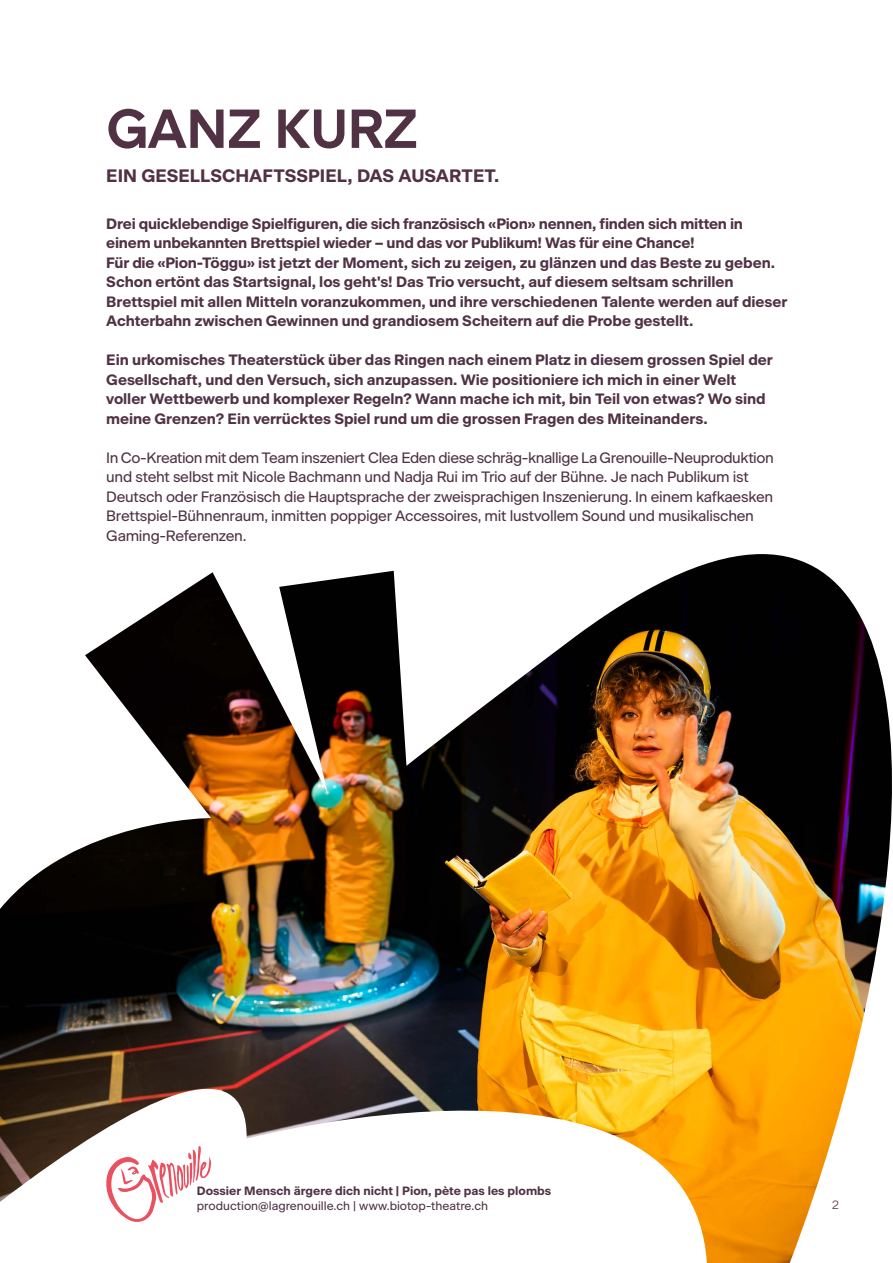
<style>
.page{position:relative;width:893px;height:1263px;background:#fff}
.page>*{position:absolute;margin:0;border:0;box-sizing:border-box;transform-origin:0 0}
.t1{font:700 54px "Epoque Grotesk";letter-spacing:-.02em;color:#503244}
.t2{font:700 18px "Beausite Classic";color:#503244}
.t3{font:700 15px/19.5px "Beausite Classic";letter-spacing:-.005em;color:#503244}
.t4{font:15px/19.5px "Beausite Classic";letter-spacing:-.02em;color:#503244}
.t5{font:700 12px "Beausite Classic";color:#503244}
.t6{font:12px "Beausite Classic";color:#503244}
.t7{font:300 12px "Beausite Classic";color:#503244}
</style>
<div class="page">
<img style="left:0;top:554px;width:892px;height:709px">
<h1 class="t1" style="left:106px;top:95px;width:313px">GANZ KURZ</h1>
<p class="t2" style="left:106px;top:162px;width:395px">EIN GESELLSCHAFTSSPIEL, DAS AUSARTET.</p>
<p class="t3" style="left:106px;top:213px;width:683px">Drei quicklebendige Spielfiguren, die sich französisch «Pion» nennen, finden sich mitten in einem unbekannten Brettspiel wieder – und das vor Publikum! Was für eine Chance!<br>Für die «Pion-Töggu» ist jetzt der Moment, sich zu zeigen, zu glänzen und das Beste zu geben.<br>Schon ertönt das Startsignal, los geht's! Das Trio versucht, auf diesem seltsam schrillen Brettspiel mit allen Mitteln voranzukommen, und ihre verschiedenen Talente werden auf dieser Achterbahn zwischen Gewinnen und grandiosem Scheitern auf die Probe gestellt.</p>
<p class="t3" style="left:106px;top:349px;width:668px">Ein urkomisches Theaterstück über das Ringen nach einem Platz in diesem grossen Spiel der Gesellschaft, und den Versuch, sich anzupassen. Wie positioniere ich mich in einer Welt voller Wettbewerb und komplexer Regeln? Wann mache ich mit, bin Teil von etwas? Wo sind meine Grenzen? Ein verrücktes Spiel rund um die grossen Fragen des Miteinanders.</p>
<p class="t4" style="left:106px;top:446px;width:669px">In Co-Kreation mit dem Team inszeniert Clea Eden diese schräg-knallige La Grenouille-Neuproduktion und steht selbst mit Nicole Bachmann und Nadja Rui im Trio auf der Bühne. Je nach Publikum ist Deutsch oder Französisch die Hauptsprache der zweisprachigen Inszenierung. In einem kafkaesken Brettspiel-Bühnenraum, inmitten poppiger Accessoires, mit lustvollem Sound und musikalischen Gaming-Referenzen.</p>
<p class="t5" style="left:197px;top:1182px;width:356px">Dossier Mensch ärgere dich nicht | Pion, pète pas les plombs</p>
<p class="t6" style="left:197px;top:1196px;width:293px">production@lagrenouille.ch | www.biotop-theatre.ch</p>
<p class="t7" style="left:832px;top:1196px;width:8px">2</p>
</div>
